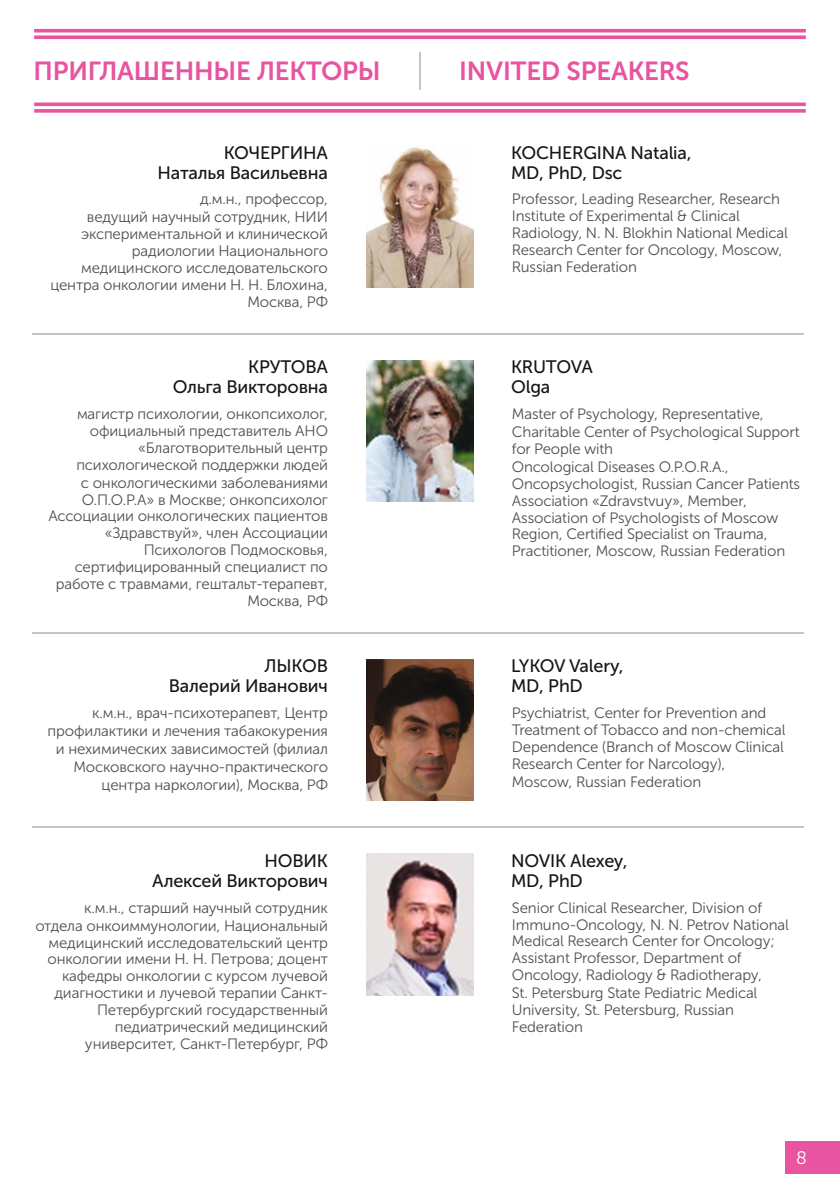
<style>
.page{position:relative;width:840px;height:1191px;background:#fff}
.page>*{position:absolute;margin:0;border:0;box-sizing:border-box;transform-origin:0 0}
.t1{font:26px "Museo Sans Cyrl 700";letter-spacing:-.01em;color:#e8549f}
.t2{font:18px/20.4px "Museo Sans Cyrl 500";letter-spacing:-.01em;color:#151616;text-align:right}
.t3{font:18px "Museo Sans Cyrl 300";color:#fff}
.t4{font:15px/17px "Museo Sans Cyrl 300";letter-spacing:-.01em;color:#4e4e4d;text-align:right}
</style>
<div class="page">
<div style="left:784px;top:1142px;width:55px;height:32px;background:#e8549f"></div>
<svg style="left:34px;top:29px;width:771px;height:4px;fill:#e8549f"></svg>
<svg style="left:34px;top:35px;width:771px;height:4px;fill:#e8549f"></svg>
<hr style="left:419px;top:52px;width:1px;height:38px;background:#c4c4c5">
<svg style="left:34px;top:102px;width:771px;height:4px;fill:#e8549f"></svg>
<svg style="left:34px;top:109px;width:771px;height:4px"></svg>
<img style="left:367px;top:147px;width:106px;height:140px">
<hr style="left:32px;top:333px;width:771px;height:1px;background:#c4c4c5">
<img style="left:367px;top:360px;width:106px;height:142px">
<hr style="left:32px;top:632px;width:771px;height:1px;background:#c4c4c5">
<img style="left:367px;top:659px;width:106px;height:142px">
<hr style="left:32px;top:827px;width:771px;height:1px;background:#c4c4c5">
<img style="left:367px;top:854px;width:106px;height:142px">
<h1 class="t1" style="left:34px;top:61px;width:348px">ПРИГЛАШЕННЫЕ ЛЕКТОРЫ</h1>
<h1 class="t1" style="left:459px;top:61px;width:232px">INVITED SPEAKERS</h1>
<p class="t2" style="left:158px;top:144px;width:172px">КОЧЕРГИНА<br>Наталья Васильевна</p>
<p class="t4" style="left:50px;top:192px;width:279px">д.м.н., профессор,<br>ведущий научный сотрудник, НИИ экспериментальной и клинической радиологии Национального медицинского исследовательского центра онкологии имени Н. Н. Блохина,<br>Москва, РФ</p>
<p class="t2" style="left:173px;top:358px;width:156px">КРУТОВА<br>Ольга Викторовна</p>
<p class="t4" style="left:48px;top:406px;width:281px">магистр психологии, онкопсихолог, официальный представитель АНО «Благотворительный центр психологической поддержки людей<br>с онкологическими заболеваниями<br>О.П.О.Р.А» в Москве; онкопсихолог<br>Ассоциации онкологических пациентов «Здравствуй», член Ассоциации<br>Психологов Подмосковья, сертифицированный специалист по работе с травмами, гештальт-терапевт,<br>Москва, РФ</p>
<p class="t2" style="left:169px;top:657px;width:161px">ЛЫКОВ<br>Валерий Иванович</p>
<p class="t4" style="left:48px;top:705px;width:282px;line-height:18px">к.м.н., врач-психотерапевт, Центр профилактики и лечения табакокурения и нехимических зависимостей (филиал Московского научно-практического центра наркологии), Москва, РФ</p>
<p class="t2" style="left:152px;top:852px;width:177px">НОВИК<br>Алексей Викторович</p>
<p class="t4" style="left:35px;top:900px;width:294px">к.м.н., старший научный сотрудник отдела онкоиммунологии, Национальный медицинский исследовательский центр онкологии имени Н. Н. Петрова; доцент кафедры онкологии с курсом лучевой диагностики и лучевой терапии Санкт-Петербургский государственный педиатрический медицинский университет, Санкт-Петербург, РФ</p>
<p class="t2" style="left:511px;top:144px;width:182px;text-align:left">KOCHERGINA Natalia,<br>MD, PhD, Dsc</p>
<p class="t4" style="left:511px;top:192px;width:277px;text-align:left">Professor, Leading Researcher, Research Institute of Experimental &amp; Clinical Radiology, N. N. Blokhin National Medical Research Center for Oncology, Moscow, Russian Federation</p>
<p class="t2" style="left:511px;top:358px;width:83px;text-align:left">KRUTOVA<br>Olga</p>
<p class="t4" style="left:511px;top:406px;width:290px;text-align:left">Master of Psychology, Representative, Charitable Center of Psychological Support for People with<br>Oncological Diseases O.P.O.R.A., Oncopsychologist, Russian Cancer Patients Association «Zdravstvuy», Member, Association of Psychologists of Moscow Region, Certified Specialist on Trauma, Practitioner, Moscow, Russian Federation</p>
<p class="t2" style="left:511px;top:657px;width:114px;text-align:left">LYKOV Valery,<br>MD, PhD</p>
<p class="t4" style="left:511px;top:705px;width:275px;text-align:left">Psychiatrist, Center for Prevention and Treatment of Tobacco and non-chemical Dependence (Branch of Moscow Clinical Research Center for Narcology), Moscow, Russian Federation</p>
<p class="t2" style="left:511px;top:852px;width:118px;text-align:left">NOVIK Alexey,<br>MD, PhD</p>
<p class="t4" style="left:511px;top:900px;width:278px;text-align:left">Senior Clinical Researcher, Division of Immuno-Oncology, N. N. Petrov National Medical Research Center for Oncology; Assistant Professor, Department of Oncology, Radiology &amp; Radiotherapy,<br>St. Petersburg State Pediatric Medical University, St. Petersburg, Russian Federation</p>
<p class="t3" style="left:796px;top:1151px;width:12px">8</p>
</div>
